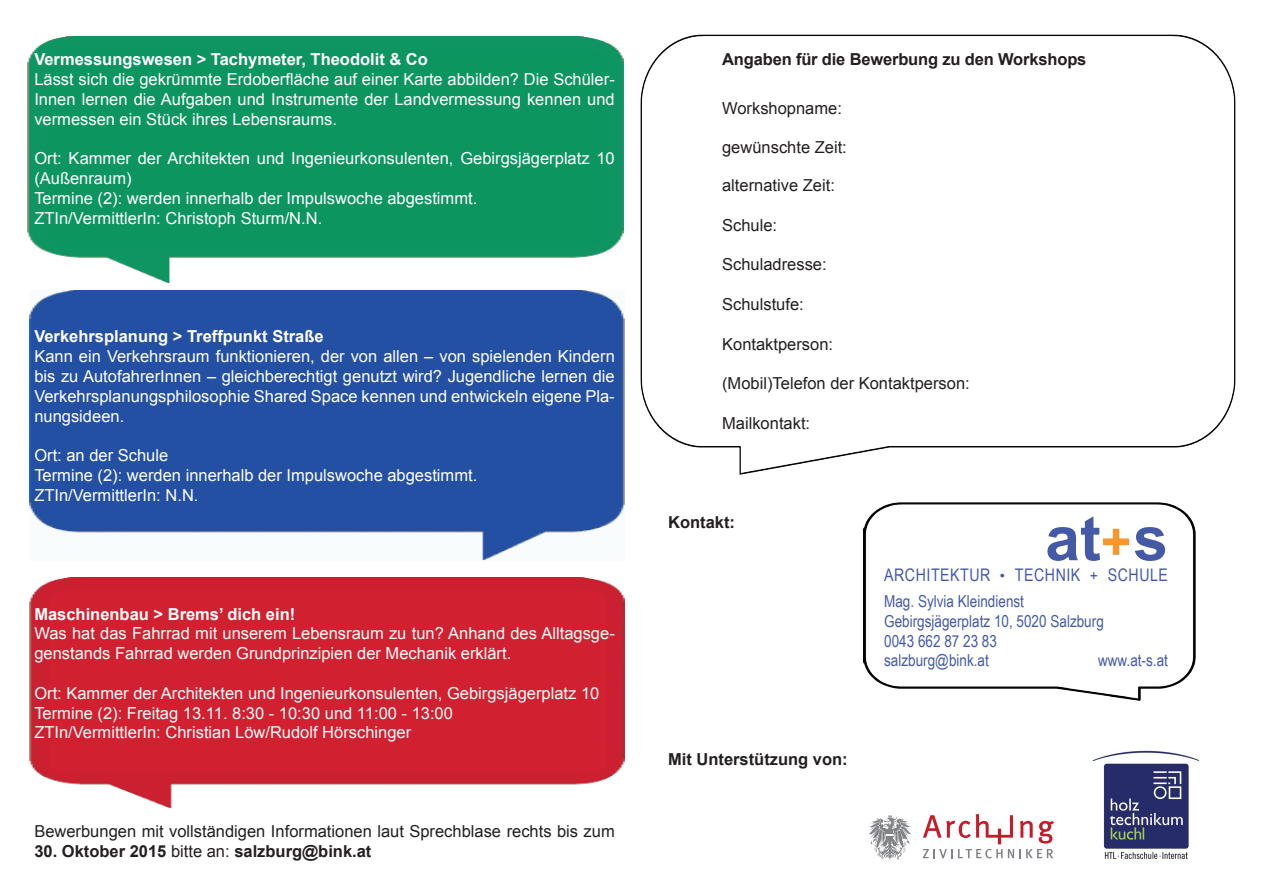
<style>
.page{position:relative;width:1263px;height:893px;background:#fff}
.page>*{position:absolute;margin:0;border:0;box-sizing:border-box;transform-origin:0 0}
.t1{font:700 62.55px "Arial";color:#455aa7}
.t2{font:17.4px "Arial Narrow";letter-spacing:.03em;color:#455aa7}
.t3{font:16.5px/19.8px "Arial";color:#fff}
.t4{font:16.5px "Arial";color:#231f20}
.t5{font:700 16.5px "Arial";color:#231f20}
.t6{font:700 16.5px "Arial";color:#fff}
.t7{font:16.5px/19.8px "Arial Narrow";color:#455aa7}
.t8{font:8.7px "Arial";color:#455aa7}
.s1{font-weight:400}
.s2{font-size:52.05px;color:#f7962b}
</style>
<div class="page">
<img style="left:28px;top:36px;width:595px;height:247px">
<img style="left:29px;top:578px;width:595px;height:230px">
<img style="left:29px;top:290px;width:595px;height:270px">
<img style="left:864px;top:502px;width:331px;height:199px">
<img style="left:1092px;top:750px;width:108px;height:109px">
<svg style="left:923px;top:814px;width:131px;height:44px"></svg>
<svg style="left:869px;top:815px;width:42px;height:45px"></svg>
<img style="left:640px;top:34px;width:595px;height:440px">
<p class="t6" style="left:34px;top:48px;width:395px">Vermessungswesen &gt; Tachymeter, Theodolit &amp; Co</p>
<p class="t3" style="left:34px;top:69px;width:582px;text-align:justify">Lässt sich die gekrümmte Erdoberfläche auf einer Karte abbilden? Die Schüler-Innen lernen die Aufgaben und Instrumente der Landvermessung kennen und vermessen ein Stück ihres Lebensraums.</p>
<p class="t3" style="left:34px;top:148px;width:582px">Ort: Kammer der Architekten und Ingenieurkonsulenten, Gebirgsjägerplatz 10 (Außenraum)<br>Termine (2): werden innerhalb der Impulswoche abgestimmt.<br>ZTIn/VermittlerIn: Christoph Sturm/N.N.</p>
<p class="t6" style="left:34px;top:325px;width:291px">Verkehrsplanung &gt; Treffpunkt Straße</p>
<p class="t3" style="left:34px;top:346px;width:582px;text-align:justify">Kann ein Verkehrsraum funktionieren, der von allen – von spielenden Kindern bis zu AutofahrerInnen – gleichberechtigt genutzt wird? Jugendliche lernen die Verkehrsplanungsphilosophie Shared Space kennen und entwickeln eigene Pla&shy;nungsideen.</p>
<p class="t3" style="left:34px;top:445px;width:444px">Ort: an der Schule<br>Termine (2): werden innerhalb der Impulswoche abgestimmt.<br>ZTIn/VermittlerIn: N.N.</p>
<p class="t6" style="left:34px;top:602px;width:262px">Maschinenbau &gt; Brems’ dich ein!</p>
<p class="t3" style="left:34px;top:624px;width:582px">Was hat das Fahrrad mit unserem Lebensraum zu tun? Anhand des Alltagsge&shy;genstands Fahrrad werden Grundprinzipien der Mechanik erklärt.</p>
<p class="t3" style="left:34px;top:683px;width:566px">Ort: Kammer der Architekten und Ingenieurkonsulenten, Gebirgsjägerplatz 10<br>Termine (2): Freitag 13.11. 8:30 - 10:30 und 11:00 - 13:00<br>ZTIn/VermittlerIn: Christian Löw/Rudolf Hörschinger</p>
<p class="t4" style="left:34px;top:820px;width:582px">Bewerbungen mit vollständigen Informationen laut Sprechblase rechts bis zum</p>
<p class="t5" style="left:34px;top:840px;width:339px">30. Oktober 2015 <span class="s1">bitte an:</span> salzburg@bink.at</p>
<p class="t5" style="left:722px;top:48px;width:366px">Angaben für die Bewerbung zu den Workshops</p>
<p class="t4" style="left:722px;top:97px;width:121px">Workshopname:</p>
<p class="t4" style="left:722px;top:136px;width:126px">gewünschte Zeit:</p>
<p class="t4" style="left:722px;top:174px;width:114px">alternative Zeit:</p>
<p class="t4" style="left:722px;top:214px;width:57px">Schule:</p>
<p class="t4" style="left:722px;top:253px;width:106px">Schuladresse:</p>
<p class="t4" style="left:722px;top:293px;width:83px">Schulstufe:</p>
<p class="t4" style="left:722px;top:332px;width:112px">Kontaktperson:</p>
<p class="t4" style="left:722px;top:372px;width:249px">(Mobil)Telefon der Kontaktperson:</p>
<p class="t4" style="left:722px;top:412px;width:90px">Mailkontakt:</p>
<p class="t5" style="left:668px;top:510px;width:68px">Kontakt:</p>
<p class="t5" style="left:668px;top:748px;width:181px">Mit Unterstützung von:</p>
<h1 class="t1" style="left:1045px;top:496px;width:124px">at<span class="s2">+</span>s</h1>
<p class="t2" style="left:884px;top:562px;width:108px">ARCHITEKTUR</p>
<p class="t2" style="left:1015px;top:562px;width:155px">TECHNIK + SCHULE</p>
<p class="t8" style="left:1000px;top:570px;width:7px">●</p>
<p class="t7" style="left:884px;top:591px;width:221px">Mag. Sylvia Kleindienst<br>Gebirgsjägerplatz 10, 5020 Salzburg<br>0043 662 87 23 83 salzburg@bink.at</p>
<p class="t7" style="left:1098px;top:650px;width:71px">www.at-s.at</p>
</div>
